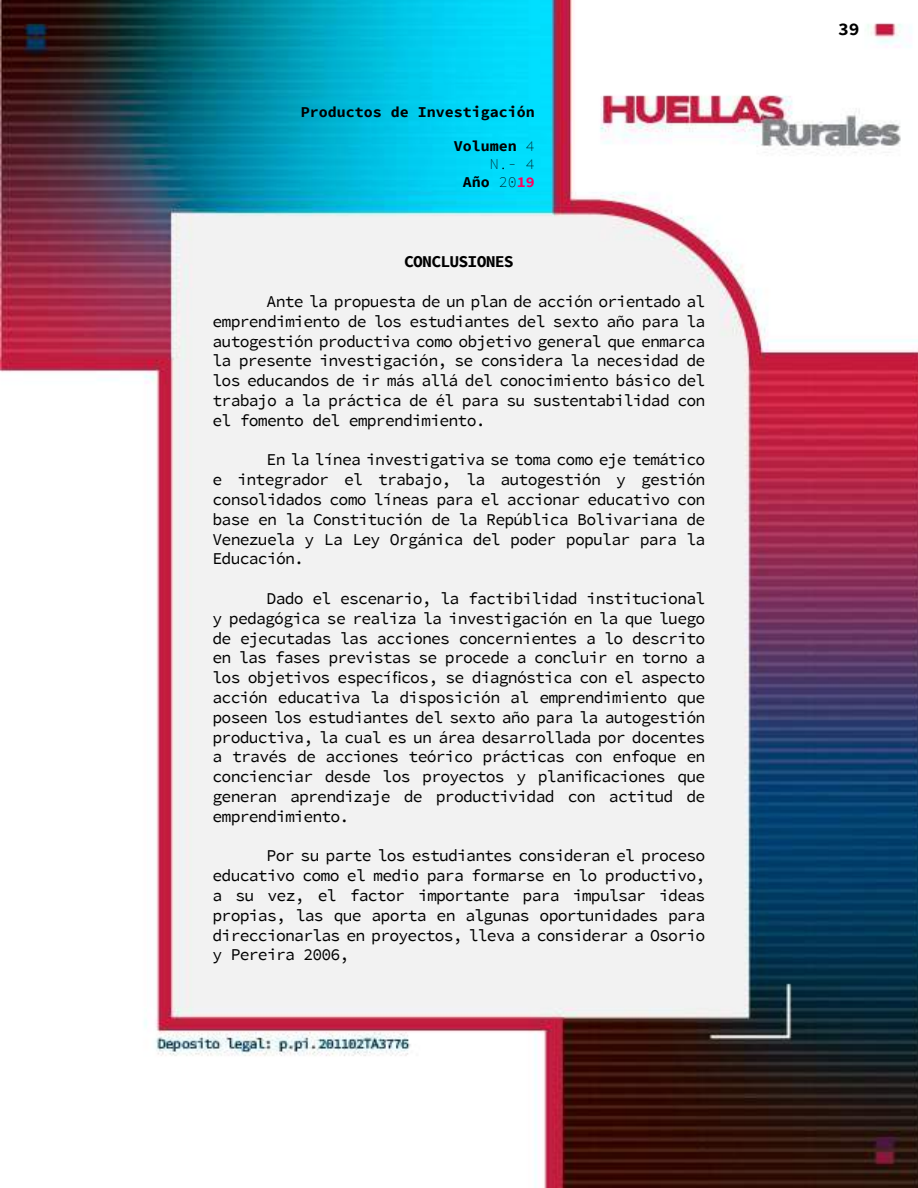
<style>
.page{position:relative;width:918px;height:1188px;background:#fff}
.page>*{position:absolute;margin:0;border:0;box-sizing:border-box;transform-origin:0 0}
.t1{font:700 18px "Source Code Pro";color:#000}
.t2{font:16.5px/19.8px "Source Code Pro";letter-spacing:-.05em;color:#000;text-align:justify}
.t3{font:700 16.5px "Source Code Pro";letter-spacing:-.05em;color:#000}
.t4{font:700 15px/18px "Source Code Pro";color:#000;text-align:right}
.s1{font-weight:200}
.s2{color:#ff005e}
</style>
<div class="page">
<img style="left:0;top:0;width:918px;height:1188px">
<p class="t4" style="left:301px;top:103px;width:236px">Productos de Investigación</p>
<p class="t4" style="left:454px;top:137px;width:82px">Volumen <span class="s1">4<br>N.- 4<br></span>Año <span class="s1">20</span><span class="s2">19</span></p>
<p class="t3" style="left:404px;top:251px;width:111px">CONCLUSIONES</p>
<p class="t2" style="left:213px;top:292px;width:494px;text-indent:54px">Ante la propuesta de un plan de acción orientado al emprendimiento de los estudiantes del sexto año para la autogestión productiva como objetivo general que enmarca la presente investigación, se considera la necesidad de los educandos de ir más allá del conocimiento básico del trabajo a la práctica de él para su sustentabilidad con el fomento del emprendimiento.</p>
<p class="t2" style="left:213px;top:450px;width:494px;text-indent:54px">En la línea investigativa se toma como eje temático e integrador el trabajo, la autogestión y gestión consolidados como líneas para el accionar educativo con base en la Constitución de la República Bolivariana de Venezuela y La Ley Orgánica del poder popular para la Educación.</p>
<p class="t2" style="left:213px;top:589px;width:494px;text-indent:54px">Dado el escenario, la factibilidad institucional y pedagógica se realiza la investigación en la que luego de ejecutadas las acciones concernientes a lo descrito en las fases previstas se procede a concluir en torno a los objetivos específicos, se diagnóstica con el aspecto acción educativa la disposición al emprendimiento que poseen los estudiantes del sexto año para la autogestión productiva, la cual es un área desarrollada por docentes a través de acciones teórico prácticas con enfoque en concienciar desde los proyectos y planificaciones que generan aprendizaje de productividad con actitud de emprendimiento.</p>
<p class="t2" style="left:213px;top:846px;width:494px;text-indent:54px">Por su parte los estudiantes consideran el proceso educativo como el medio para formarse en lo productivo, a su vez, el factor importante para impulsar ideas propias, las que aporta en algunas oportunidades para direccionarlas en proyectos, lleva a considerar a Osorio y Pereira 2006,</p>
<p class="t1" style="left:838px;top:17px;width:23px">39</p>
</div>
